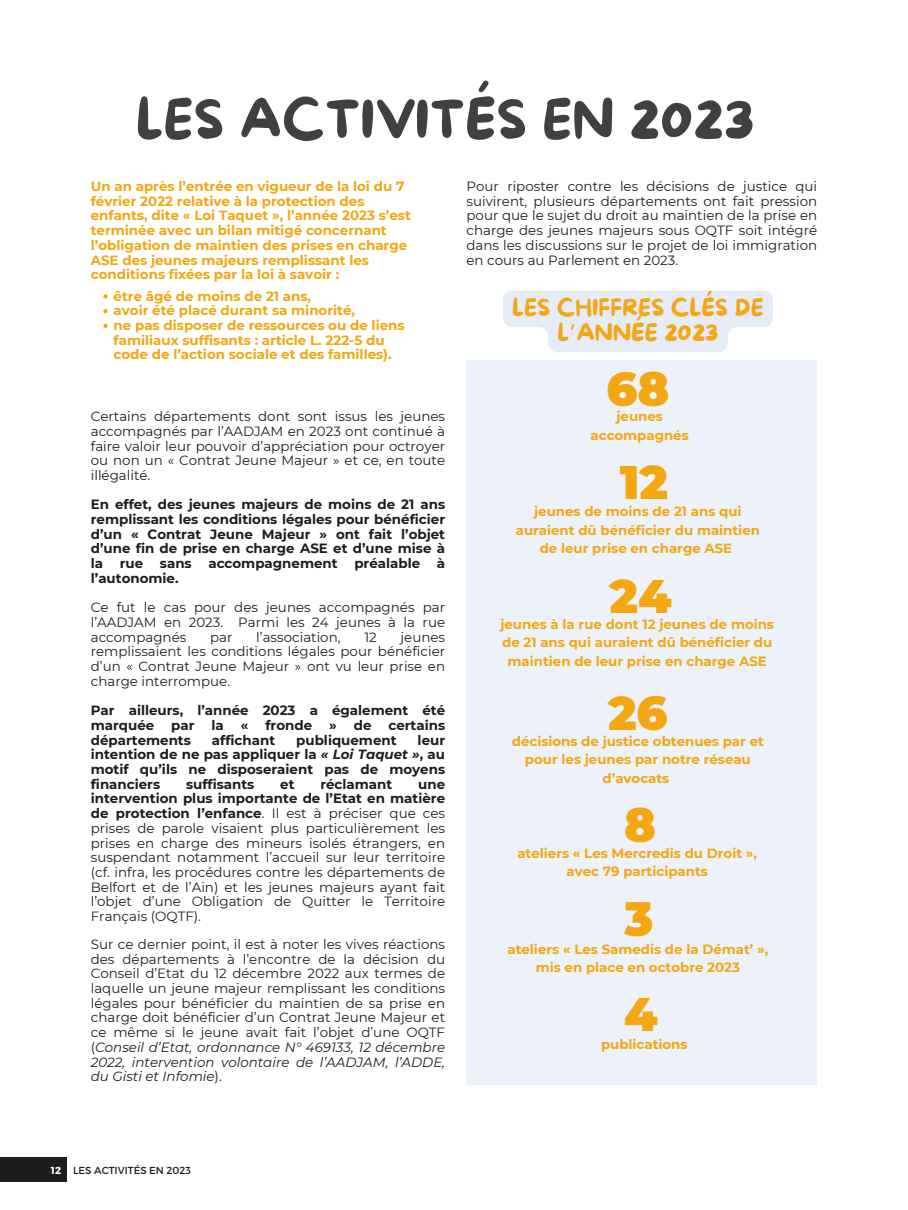
<style>
.page{position:relative;width:908px;height:1210px;background:#fff}
.page>*{position:absolute;margin:0;border:0;box-sizing:border-box;transform-origin:0 0}
.t1{font:52.85px "More Sugar";color:#404040}
.t2{font:900 47.01px "Montserrat";color:#f3a712}
.t3{font:22.89px/24.9px "More Sugar";color:#f3a712;text-align:center}
.t4{font:13.4px/14.7px "Montserrat";color:#1d1d1b;text-align:justify}
.t5{font:700 13.4px/14.7px "Montserrat";color:#1d1d1b;text-align:justify}
.t6{font:700 13.4px/14.7px "Montserrat";color:#f3a712}
.t7{font:700 13.33px/18.6px "Montserrat";color:#f3a712;text-align:center}
.t8{font:10.15px "Montserrat";color:#1d1d1b}
.t9{font:700 10.15px "Montserrat";color:#fff}
.s1{font-style:italic}
.s2{font-weight:700}
.s3{font-family:"Noto Sans Gurmukhi"}
</style>
<div class="page">
<div style="left:466px;top:361px;width:350px;height:723px;background:#edf1fa"></div>
<div style="left:0;top:1157px;width:67px;height:24px;background:#1d1d1b"></div>
<svg style="left:103px;top:294px;width:5px;height:4px"></svg>
<svg style="left:103px;top:309px;width:5px;height:4px"></svg>
<svg style="left:103px;top:324px;width:5px;height:4px"></svg>
<svg style="left:503px;top:291px;width:269px;height:61px"></svg>
<h1 class="t1" style="left:136px;top:90px;width:620px">LES ACTIVITÉS EN 2023</h1>
<h3 class="t6" style="left:91px;top:179px;width:321px">Un an après l’entrée en vigueur de la loi du 7 février 2022 relative à la protection des enfants, dite « Loi Taquet », l’année 2023 s’est terminée avec un bilan mitigé concernant l’obligation de maintien des prises en charge ASE des jeunes majeurs remplissant les conditions fixées par la loi à savoir :</h3>
<h4 class="t6" style="left:114px;top:288px;width:199px">être âgé de moins de 21 ans,</h4>
<h4 class="t6" style="left:114px;top:303px;width:243px">avoir été placé durant sa minorité,</h4>
<h4 class="t6" style="left:114px;top:318px;width:292px">ne pas disposer de ressources ou de liens familiaux suffisants : article L. 222-5 du code de l’action sociale et des familles).</h4>
<h3 class="t4" style="left:91px;top:409px;width:356px">Certains départements dont sont issus les jeunes accompagnés par l’AADJAM en 2023 ont continué à faire valoir leur pouvoir d’appréciation pour octroyer ou non un « Contrat Jeune Majeur » et ce, en toute illégalité.</h3>
<p class="t5" style="left:91px;top:497px;width:356px">En effet, des jeunes majeurs de moins de 21 ans remplissant les conditions légales pour bénéficier d’un « Contrat Jeune Majeur » ont fait l’objet d’une fin de prise en charge ASE et d’une mise à la rue sans accompagnement préalable à l’autonomie.</p>
<p class="t4" style="left:91px;top:600px;width:356px">Ce fut le cas pour des jeunes accompagnés par l’AADJAM en 2023. Parmi les 24 jeunes à la rue accompagnés</p>
<p class="t4" style="left:210px;top:629px;width:24px">par</p>
<p class="t4" style="left:256px;top:629px;width:86px">l’association,</p>
<p class="t4" style="left:364px;top:629px;width:14px">12</p>
<p class="t4" style="left:91px;top:629px;width:356px;text-indent:310px">jeunes remplissaient les conditions légales pour bénéficier d’un « Contrat Jeune Majeur » ont vu leur prise en charge interrompue.</p>
<p class="t5" style="left:91px;top:703px;width:356px">Par ailleurs, l’année 2023 a également été marquée</p>
<p class="t5" style="left:171px;top:718px;width:25px">par</p>
<p class="t5" style="left:211px;top:718px;width:14px">la</p>
<p class="t5" style="left:241px;top:718px;width:9px">«</p>
<p class="t5" style="left:265px;top:718px;width:48px">fronde</p>
<p class="t5" style="left:329px;top:718px;width:44px">» de</p>
<p class="t5" style="left:388px;top:718px;width:58px">certains</p>
<p class="t5" style="left:91px;top:732px;width:102px">départements</p>
<p class="t5" style="left:212px;top:732px;width:65px">affichant</p>
<p class="t5" style="left:296px;top:732px;width:102px">publiquement</p>
<p class="t5" style="left:91px;top:732px;width:356px;text-indent:327px">leur intention de ne pas appliquer la <span class="s1">« Loi Taquet »</span>, au motif qu’ils ne disposeraient pas de moyens financiers</p>
<p class="t5" style="left:186px;top:776px;width:70px">suffisants</p>
<p class="t5" style="left:280px;top:776px;width:16px">et</p>
<p class="t5" style="left:320px;top:776px;width:73px">réclamant</p>
<p class="t4" style="left:91px;top:776px;width:356px;text-indent:327px"><span class="s2">une intervention plus importante de l’Etat en matière de protection l’enfance</span>. Il est à préciser que ces prises de parole visaient plus particulièrement les prises en charge des mineurs isolés étrangers, en suspendant notamment l’accueil sur leur territoire (cf. infra, les procédures contre les départements de Belfort et de l’Ain) et les jeunes majeurs ayant fait l’objet d’une Obligation de Quitter le Territoire Français (OQTF).</p>
<h4 class="t4" style="left:91px;top:936px;width:356px">Sur ce dernier point, il est à noter les vives réactions des départements à l’encontre de la décision du Conseil d’Etat du 12 décembre 2022 aux termes de laquelle un jeune majeur remplissant les conditions légales pour bénéficier du maintien de sa prise en charge doit bénéficier d’un Contrat Jeune Majeur et ce même si le jeune avait fait l’objet d’une OQTF (<span class="s1">Conseil d’Etat, ordonnance N° 469133, 12 décembre 2022, intervention volontaire de l’AADJAM, l’ADDE, du Gisti et Infomie</span>).</h4>
<p class="t4" style="left:466px;top:179px;width:352px">Pour riposter contre les décisions de justice qui suivirent, plusieurs départements ont fait pression pour que le sujet du droit au maintien de la prise en charge des jeunes majeurs sous OQTF soit intégré dans les discussions sur le projet de loi immigration en cours au Parlement en 2023.</p>
<h3 class="t3" style="left:512px;top:296px;width:253px">LES CHIFFRES CLÉS DE<br>L<span class="s3">’</span>ANNÉE 2023</h3>
<p class="t2" style="left:606px;top:360px;width:64px">68</p>
<h4 class="t7" style="left:590px;top:407px;width:100px">jeunes accompagnés</h4>
<p class="t2" style="left:619px;top:454px;width:50px">12</p>
<h3 class="t7" style="left:515px;top:502px;width:245px">jeunes de moins de 21 ans qui auraient dû bénéficier du maintien de leur prise en charge ASE</h3>
<h3 class="t2" style="left:609px;top:567px;width:64px">24</h3>
<h2 class="t7" style="left:500px;top:615px;width:275px">jeunes à la rue dont 12 jeunes de moins de 21 ans qui auraient dû bénéficier du maintien de leur prise en charge ASE</h2>
<h3 class="t2" style="left:607px;top:684px;width:61px">26</h3>
<p class="t7" style="left:511px;top:731px;width:253px">décisions de justice obtenues par et pour les jeunes par notre réseau d’avocats</p>
<p class="t2" style="left:623px;top:796px;width:33px">8</p>
<h3 class="t7" style="left:517px;top:843px;width:241px">ateliers « Les Mercredis du Droit », avec 79 participants</h3>
<h3 class="t2" style="left:624px;top:890px;width:30px">3</h3>
<p class="t7" style="left:507px;top:939px;width:262px">ateliers « Les Samedis de la Démat’ », mis en place en octobre 2023</p>
<p class="t2" style="left:624px;top:986px;width:35px">4</p>
<p class="t7" style="left:600px;top:1035px;width:88px">publications</p>
<h3 class="t9" style="left:51px;top:1163px;width:12px">12</h3>
<p class="t8" style="left:73px;top:1163px;width:119px">LES ACTIVITÉS EN 2023</p>
</div>
